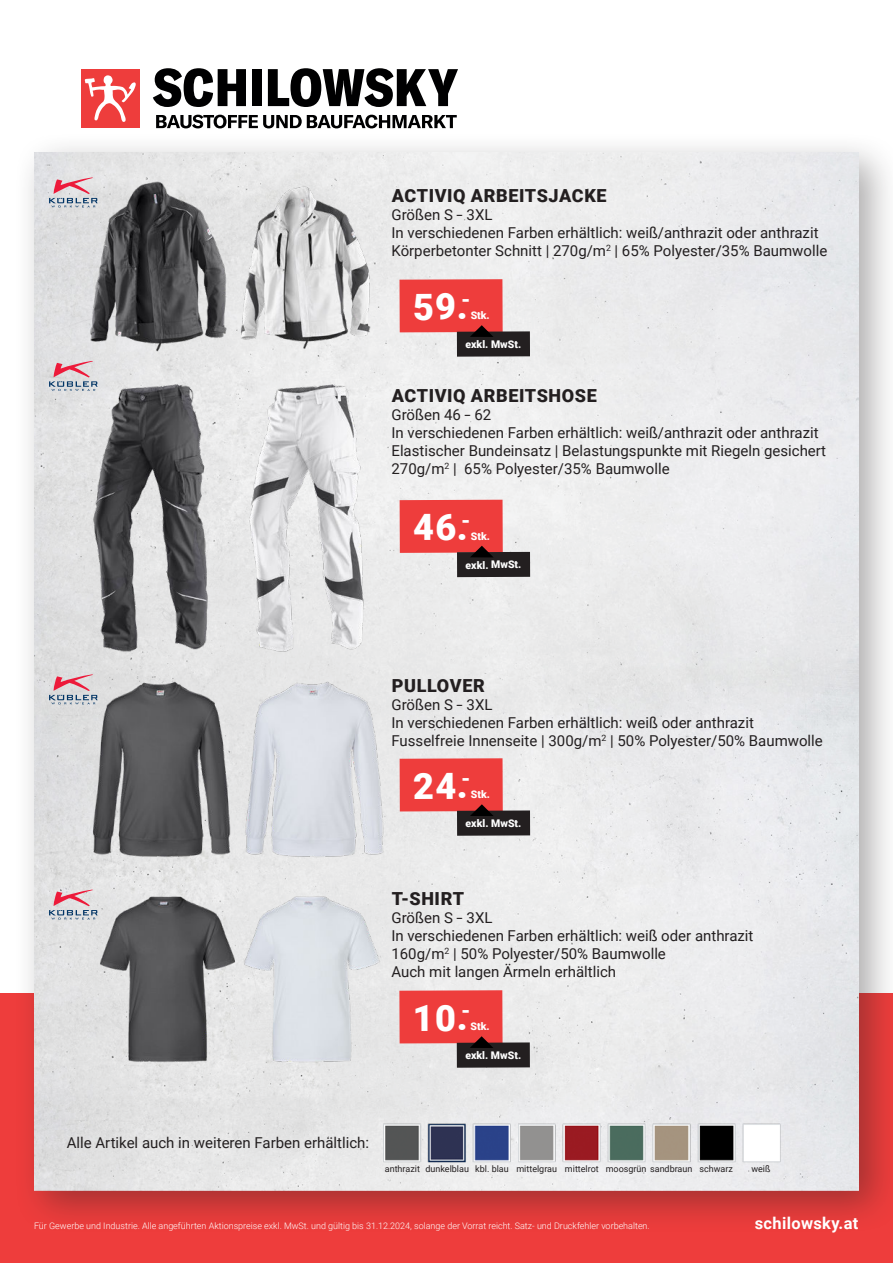
<style>
.page{position:relative;width:893px;height:1263px;background:#fff}
.page>*{position:absolute;margin:0;border:0;box-sizing:border-box;transform-origin:0 0}
.t1{font:900 36.3px "Roboto";letter-spacing:.03em;color:#fff}
.t2{font:900 18px "Roboto";letter-spacing:.035em;color:#231f20}
.t3{font:700 16.5px "Roboto";letter-spacing:.02em;color:#fff}
.t4{font:15px/18px "Roboto";color:#231f20}
.t5{font:900 10.5px "Roboto";letter-spacing:-.005em;color:#fff}
.t6{font:300 9px "Roboto";color:#fff}
.t7{font:9px "Roboto";color:#231f20}
</style>
<div class="page">
<div style="left:0;top:993px;width:893px;height:270px;background:#ee3d3c"></div>
<div style="left:13px;top:132px;width:880px;height:1103px;background:#231f20;opacity:.38"></div>
<img style="left:34px;top:152px;width:825px;height:1038px">
<svg style="left:153px;top:68px;width:93px;height:39px"></svg>
<div style="left:252px;top:69px;width:10px;height:37px;background:#000001"></div>
<svg style="left:268px;top:68px;width:190px;height:39px"></svg>
<svg style="left:156px;top:115px;width:301px;height:13px"></svg>
<div style="left:81px;top:69px;width:59px;height:59px;background:#ee3d3c"></div>
<svg style="left:85px;top:75px;width:51px;height:47px"></svg>
<div style="left:457px;top:552px;width:73px;height:25px;background:#231f20"></div>
<svg style="left:400px;top:500px;width:103px;height:57px;background:#e34241"></svg>
<div style="left:400px;top:758px;width:103px;height:53px;background:#ee3d3c"></div>
<div style="left:457px;top:810px;width:73px;height:26px;background:#231f20"></div>
<svg style="left:470px;top:804px;width:24px;height:12px"></svg>
<div style="left:399px;top:990px;width:104px;height:53px;background:#ee3d3c"></div>
<div style="left:457px;top:1042px;width:73px;height:26px;background:#231f20"></div>
<svg style="left:470px;top:1036px;width:23px;height:12px"></svg>
<img style="left:73px;top:176px;width:136px;height:181px">
<img style="left:209px;top:176px;width:170px;height:181px">
<div style="left:457px;top:331px;width:73px;height:26px;background:#231f20"></div>
<svg style="left:399px;top:279px;width:104px;height:58px;background:#e34544"></svg>
<img style="left:73px;top:376px;width:148px;height:283px">
<img style="left:221px;top:376px;width:170px;height:283px">
<img style="left:82px;top:665px;width:142px;height:203px">
<img style="left:224px;top:665px;width:167px;height:203px">
<img style="left:89px;top:885px;width:147px;height:190px">
<img style="left:236px;top:885px;width:162px;height:190px">
<img style="left:379px;top:1120px;width:406px;height:44px">
<svg style="left:49px;top:177px;width:49px;height:31px;background:#ceb7c0"></svg>
<svg style="left:49px;top:361px;width:49px;height:30px"></svg>
<svg style="left:49px;top:674px;width:49px;height:30px"></svg>
<svg style="left:49px;top:889px;width:49px;height:31px;background:#cfb7c0"></svg>
<p class="t2" style="left:392px;top:189px;width:216px">ACTIVIQ ARBEITSJACKE</p>
<p class="t4" style="left:391px;top:205px;width:437px">Größen S - 3XL<br>In verschiedenen Farben erhältlich: weiß/anthrazit oder anthrazit<br>Körperbetonter Schnitt | 270g/m<sup>2</sup> | 65% Polyester/35% Baumwolle</p>
<h1 class="t1" style="left:413px;top:292px;width:59px">59.<sup>-</sup></h1>
<p class="t5" style="left:471px;top:311px;width:21px">Stk.</p>
<p class="t5" style="left:465px;top:340px;width:57px">exkl. MwSt.</p>
<p class="t2" style="left:392px;top:388px;width:207px">ACTIVIQ ARBEITSHOSE</p>
<p class="t4" style="left:391px;top:405px;width:436px">Größen 46 - 62<br>In verschiedenen Farben erhältlich: weiß/anthrazit oder anthrazit Elastischer Bundeinsatz | Belastungspunkte mit Riegeln gesichert 270g/m<sup>2</sup> | 65% Polyester/35% Baumwolle</p>
<h1 class="t1" style="left:413px;top:512px;width:59px">46.<sup>-</sup></h1>
<p class="t5" style="left:471px;top:532px;width:21px">Stk.</p>
<p class="t5" style="left:466px;top:560px;width:57px">exkl. MwSt.</p>
<p class="t2" style="left:392px;top:678px;width:95px">PULLOVER</p>
<p class="t4" style="left:391px;top:695px;width:433px">Größen S - 3XL<br>In verschiedenen Farben erhältlich: weiß oder anthrazit<br>Fusselfreie Innenseite | 300g/m<sup>2</sup> | 50% Polyester/50% Baumwolle</p>
<h1 class="t1" style="left:413px;top:771px;width:59px">24.<sup>-</sup></h1>
<p class="t5" style="left:471px;top:790px;width:21px">Stk.</p>
<p class="t5" style="left:466px;top:819px;width:57px">exkl. MwSt.</p>
<p class="t2" style="left:392px;top:892px;width:74px">T-SHIRT</p>
<p class="t4" style="left:391px;top:908px;width:364px">Größen S - 3XL<br>In verschiedenen Farben erhältlich: weiß oder anthrazit 160g/m<sup>2</sup> | 50% Polyester/50% Baumwolle<br>Auch mit langen Ärmeln erhältlich</p>
<h1 class="t1" style="left:413px;top:1003px;width:59px">10.<sup>-</sup></h1>
<p class="t5" style="left:471px;top:1022px;width:21px">Stk.</p>
<p class="t5" style="left:465px;top:1051px;width:57px">exkl. MwSt.</p>
<p class="t4" style="left:67px;top:1133px;width:304px">Alle Artikel auch in weiteren Farben erhältlich:</p>
<p class="t7" style="left:385px;top:1165px;width:350px">anthrazit dunkelblau kbl. blau mittelgrau mittelrot moosgrün sandbraun schwarz</p>
<p class="t7" style="left:751px;top:1163px;width:21px">weiß</p>
<p class="t6" style="left:34px;top:1219px;width:617px">Für Gewerbe und Industrie. Alle angeführten Aktionspreise exkl. MwSt. und gültig bis 31.12.2024, solange der Vorrat reicht. Satz- und Druckfehler vorbehalten.</p>
<p class="t3" style="left:755px;top:1216px;width:105px">schilowsky.at</p>
</div>
